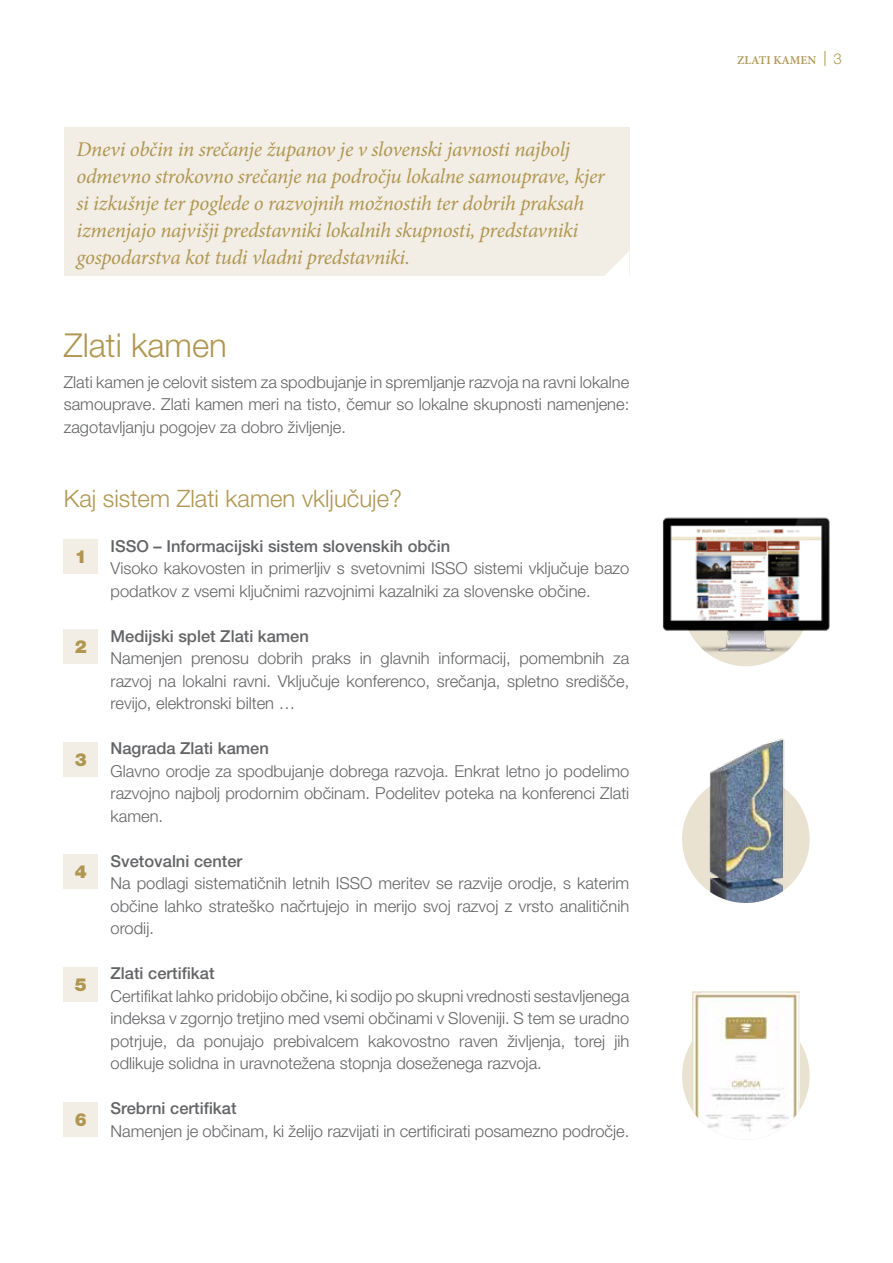
<style>
.page{position:relative;width:893px;height:1263px;background:#fff}
.page>*{position:absolute;margin:0;border:0;box-sizing:border-box;transform-origin:0 0}
.t1{font:300 33px "Helvetica Neue LT Pro";color:#af9651}
.t2{font:300 24px "Helvetica Neue LT Pro";color:#af9651}
.t3{font:italic 21px/27px "Minion Pro";letter-spacing:-.015em;color:#af9651}
.t4{font:900 18px "Helvetica Neue LT Pro";color:#af9651}
.t5{font:300 16.5px/22.5px "Helvetica Neue LT Pro";color:#636466;text-align:justify}
.t6{font:500 16.5px "Helvetica Neue LT Pro";color:#636466}
.t7{font:600 12px "Minion Pro";color:#af9651}
.s1{font-family:"Helvetica Neue LT Pro";font-weight:300;font-size:15px}
</style>
<div class="page">
<svg style="left:825px;top:51px;width:1px;height:15px"></svg>
<div style="left:682px;top:1012px;width:128px;height:128px;background:#eae2d1;border-radius:50%"></div>
<img style="left:693px;top:1101px;width:106px;height:39px">
<img style="left:692px;top:991px;width:107px;height:110px">
<img style="left:691px;top:819px;width:116px;height:84px">
<img style="left:685px;top:738px;width:121px;height:133px">
<div style="left:64px;top:539px;width:34px;height:34px;background:#f3eee5"></div>
<div style="left:64px;top:630px;width:34px;height:34px;background:#f3eee5"></div>
<div style="left:64px;top:742px;width:34px;height:34px;background:#f3eee5"></div>
<div style="left:64px;top:854px;width:34px;height:34px;background:#f3eee5"></div>
<div style="left:64px;top:967px;width:34px;height:34px;background:#f3eee5"></div>
<div style="left:64px;top:1102px;width:34px;height:34px;background:#f3eee5"></div>
<img style="left:682px;top:539px;width:128px;height:127px;border-radius:64px">
<img style="left:663px;top:517px;width:167px;height:114px">
<div style="left:64px;top:128px;width:565px;height:148px;background:#f3eee5"></div>
<svg style="left:605px;top:252px;width:24px;height:24px"></svg>
<p class="t3" style="left:77px;top:135px;width:530px">Dnevi občin in srečanje županov je v slovenski javnosti najbolj odmevno strokovno srečanje na področju lokalne samouprave, kjer si izkušnje ter poglede o razvojnih možnostih ter dobrih praksah izmenjajo najvišji predstavniki lokalnih skupnosti, predstavniki gospodarstva kot tudi vladni predstavniki.</p>
<h1 class="t1" style="left:64px;top:325px;width:165px">Zlati kamen</h1>
<p class="t5" style="left:64px;top:370px;width:567px">Zlati kamen je celovit sistem za spodbujanje in spremljanje razvoja na ravni lokalne samouprave. Zlati kamen meri na tisto, čemur so lokalne skupnosti namenjene: zagotavljanju pogojev za dobro življenje.</p>
<h2 class="t2" style="left:64px;top:483px;width:340px">Kaj sistem Zlati kamen vključuje?</h2>
<p class="t6" style="left:111px;top:536px;width:341px">ISSO – Informacijski sistem slovenskih občin</p>
<p class="t5" style="left:111px;top:556px;width:520px">Visoko kakovosten in primerljiv s svetovnimi ISSO sistemi vključuje bazo podatkov z vsemi ključnimi razvojnimi kazalniki za slovenske občine.</p>
<p class="t6" style="left:111px;top:626px;width:200px">Medijski splet Zlati kamen</p>
<p class="t5" style="left:111px;top:646px;width:520px">Namenjen prenosu dobrih praks in glavnih informacij, pomembnih za razvoj na lokalni ravni. Vključuje konferenco, srečanja, spletno središče, revijo, elektronski bilten …</p>
<p class="t6" style="left:111px;top:738px;width:160px">Nagrada Zlati kamen</p>
<p class="t5" style="left:111px;top:759px;width:520px">Glavno orodje za spodbujanje dobrega razvoja. Enkrat letno jo podelimo razvojno najbolj prodornim občinam. Podelitev poteka na konferenci Zlati kamen.</p>
<p class="t6" style="left:111px;top:851px;width:133px">Svetovalni center</p>
<p class="t5" style="left:111px;top:872px;width:520px">Na podlagi sistematičnih letnih ISSO meritev se razvije orodje, s katerim občine lahko strateško načrtujejo in merijo svoj razvoj z vrsto analitičnih orodij.</p>
<p class="t6" style="left:111px;top:963px;width:105px">Zlati certifikat</p>
<p class="t5" style="left:111px;top:984px;width:520px">Certifikat lahko pridobijo občine, ki sodijo po skupni vrednosti sestavljenega indeksa v zgornjo tretjino med vsemi občinami v Sloveniji. S tem se uradno potrjuje, da ponujajo prebivalcem kakovostno raven življenja, torej jih odlikuje solidna in uravnotežena stopnja doseženega razvoja.</p>
<p class="t6" style="left:111px;top:1098px;width:127px">Srebrni certifikat</p>
<p class="t5" style="left:111px;top:1119px;width:520px">Namenjen je občinam, ki želijo razvijati in certificirati posamezno področje.</p>
<p class="t4" style="left:75px;top:546px;width:14px">1</p>
<p class="t4" style="left:75px;top:636px;width:14px">2</p>
<p class="t4" style="left:75px;top:748px;width:14px">3</p>
<p class="t4" style="left:75px;top:861px;width:14px">4</p>
<p class="t4" style="left:75px;top:973px;width:14px">5</p>
<p class="t4" style="left:75px;top:1108px;width:14px">6</p>
<p class="t7" style="left:737px;top:52px;width:106px">ZLATI KAMEN <span class="s1">3</span></p>
</div>
